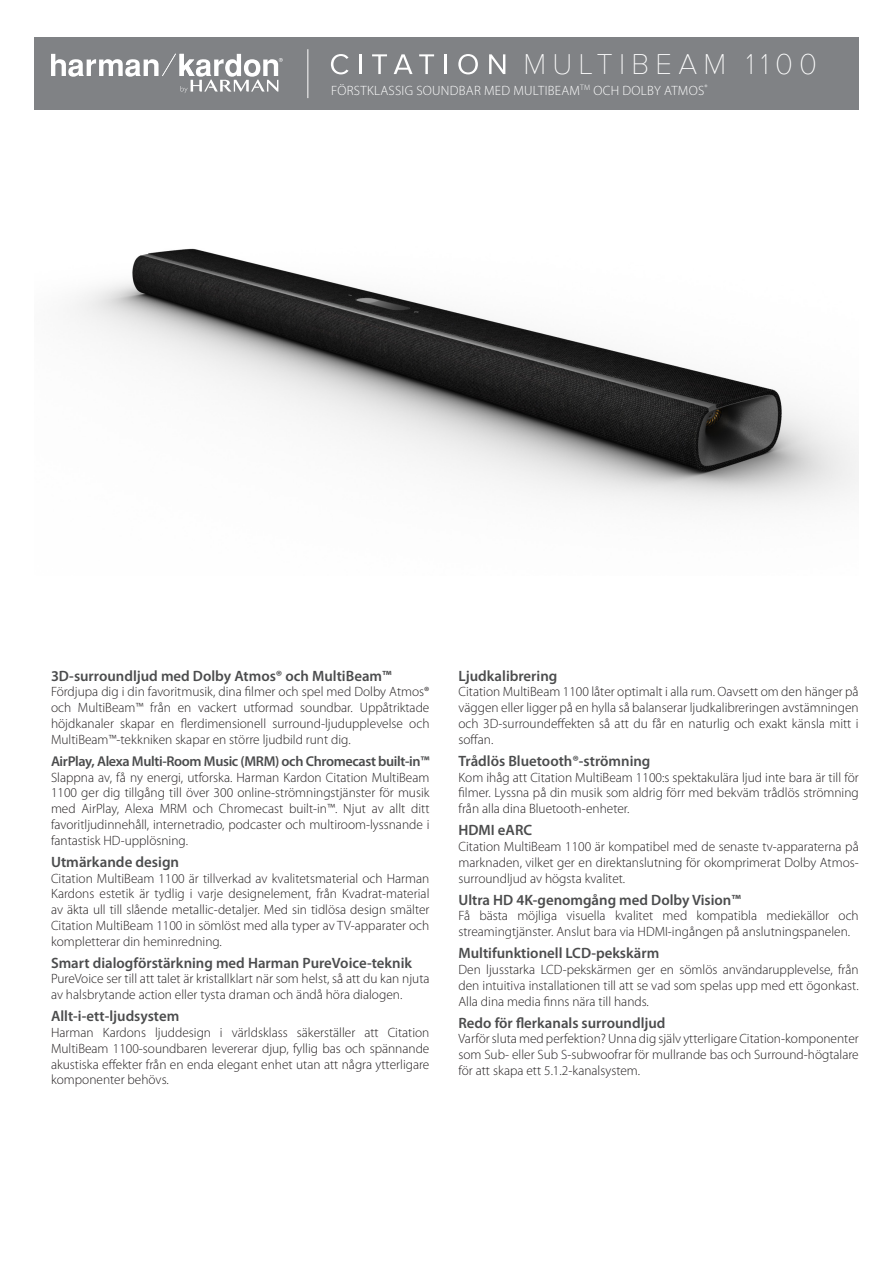
<style>
.page{position:relative;width:893px;height:1263px;background:#fff}
.page>*{position:absolute;margin:0;border:0;box-sizing:border-box;transform-origin:0 0}
.t1{font:100 29.55px "Proxima Nova T";letter-spacing:.21em;color:#fff}
.t2{font:600 15px "Myriad Pro";color:#4b4c4d}
.t3{font:600 14.25px "Myriad Pro";letter-spacing:-.025em;color:#4b4c4d}
.t4{font:300 13.5px/15.8px "Myriad Pro";color:#231f20;text-align:justify}
.t5{font:300 13.5px "Myriad Pro";letter-spacing:.02em;color:#fff}
</style>
<div class="page">
<img style="left:34px;top:109px;width:825px;height:399px">
<div style="left:34px;top:37px;width:825px;height:72px;background:#808285"></div>
<hr style="left:307px;top:49px;width:1px;height:49px;background:#fff">
<svg style="left:51px;top:54px;width:232px;height:39px"></svg>
<svg style="left:331px;top:54px;width:18px;height:20px"></svg>
<hr style="left:359px;top:54px;width:2px;height:20px;background:#fff">
<svg style="left:372px;top:54px;width:15px;height:20px"></svg>
<svg style="left:394px;top:54px;width:19px;height:20px"></svg>
<svg style="left:419px;top:54px;width:15px;height:20px"></svg>
<hr style="left:445px;top:54px;width:2px;height:20px;background:#fff">
<svg style="left:458px;top:54px;width:20px;height:20px"></svg>
<svg style="left:489px;top:54px;width:16px;height:20px"></svg>
<p class="t1" style="left:523px;top:42px;width:295px">MULTIBEAM 1100</p>
<p class="t5" style="left:331px;top:83px;width:378px">FÖRSTKLASSIG SOUNDBAR MED MULTIBEAM<sup>TM</sup> OCH DOLBY ATMOS<sup>®</sup></p>
<p class="t2" style="left:51px;top:667px;width:342px">3D-surroundljud med Dolby Atmos® och MultiBeam™</p>
<p class="t4" style="left:51px;top:684px;width:380px">Fördjupa dig i din favoritmusik, dina filmer och spel med Dolby Atmos® och MultiBeam™ från en vackert utformad soundbar. Uppåtriktade höjdkanaler skapar en flerdimensionell surround-ljudupplevelse och MultiBeam™-tekkniken skapar en större ljudbild runt dig.</p>
<p class="t3" style="left:51px;top:753px;width:380px">AirPlay, Alexa Multi-Room Music (MRM) och Chromecast built-in™</p>
<p class="t4" style="left:51px;top:769px;width:380px">Slappna av, få ny energi, utforska. Harman Kardon Citation MultiBeam 1100 ger dig tillgång till över 300 online-strömningstjänster för musik med AirPlay, Alexa MRM och Chromecast built-in™. Njut av allt ditt favoritljudinnehåll, internetradio, podcaster och multiroom-lyssnande i fantastisk HD-upplösning.</p>
<p class="t2" style="left:51px;top:853px;width:130px">Utmärkande design</p>
<p class="t4" style="left:51px;top:870px;width:380px">Citation MultiBeam 1100 är tillverkad av kvalitetsmaterial och Harman Kardons estetik är tydlig i varje designelement, från Kvadrat-material av äkta ull till slående metallic-detaljer. Med sin tidlösa design smälter Citation MultiBeam 1100 in sömlöst med alla typer av TV-apparater och kompletterar din heminredning.</p>
<p class="t2" style="left:51px;top:954px;width:363px">Smart dialogförstärkning med Harman PureVoice-teknik</p>
<p class="t4" style="left:51px;top:971px;width:380px">PureVoice ser till att talet är kristallklart när som helst, så att du kan njuta av halsbrytande action eller tysta draman och ändå höra dialogen.</p>
<p class="t2" style="left:51px;top:1008px;width:130px">Allt-i-ett-ljudsystem</p>
<p class="t4" style="left:51px;top:1025px;width:380px">Harman Kardons ljuddesign i världsklass säkerställer att Citation MultiBeam 1100-soundbaren levererar djup, fyllig bas och spännande akustiska effekter från en enda elegant enhet utan att några ytterligare komponenter behövs.</p>
<p class="t2" style="left:458px;top:667px;width:100px">Ljudkalibrering</p>
<p class="t4" style="left:458px;top:684px;width:402px">Citation MultiBeam 1100 låter optimalt i alla rum. Oavsett om den hänger på väggen eller ligger på en hylla så balanserar ljudkalibreringen avstämningen och 3D-surroundeffekten så att du får en naturlig och exakt känsla mitt i soffan.</p>
<p class="t2" style="left:458px;top:752px;width:193px">Trådlös Bluetooth®-strömning</p>
<p class="t4" style="left:458px;top:769px;width:402px">Kom ihåg att Citation MultiBeam 1100:s spektakulära ljud inte bara är till för filmer. Lyssna på din musik som aldrig förr med bekväm trådlös strömning från alla dina Bluetooth-enheter.</p>
<p class="t2" style="left:458px;top:822px;width:75px">HDMI eARC</p>
<p class="t4" style="left:458px;top:839px;width:402px">Citation MultiBeam 1100 är kompatibel med de senaste tv-apparaterna på marknaden, vilket ger en direktanslutning för okomprimerat Dolby Atmos&shy;surroundljud av högsta kvalitet.</p>
<p class="t2" style="left:458px;top:891px;width:284px">Ultra HD 4K-genomgång med Dolby Vision™</p>
<p class="t4" style="left:458px;top:908px;width:402px">Få bästa möjliga visuella kvalitet med kompatibla mediekällor och streamingtjänster. Anslut bara via HDMI-ingången på anslutningspanelen.</p>
<p class="t2" style="left:458px;top:945px;width:202px">Multifunktionell LCD-pekskärm</p>
<p class="t4" style="left:458px;top:962px;width:402px">Den ljusstarka LCD-pekskärmen ger en sömlös användarupplevelse, från den intuitiva installationen till att se vad som spelas upp med ett ögonkast.<br>Alla dina media finns nära till hands.</p>
<p class="t2" style="left:458px;top:1014px;width:209px">Redo för flerkanals surroundljud</p>
<p class="t4" style="left:458px;top:1031px;width:402px">Varför sluta med perfektion? Unna dig själv ytterligare Citation-komponenter som Sub- eller Sub S-subwoofrar för mullrande bas och Surround-högtalare för att skapa ett 5.1.2-kanalsystem.</p>
</div>
